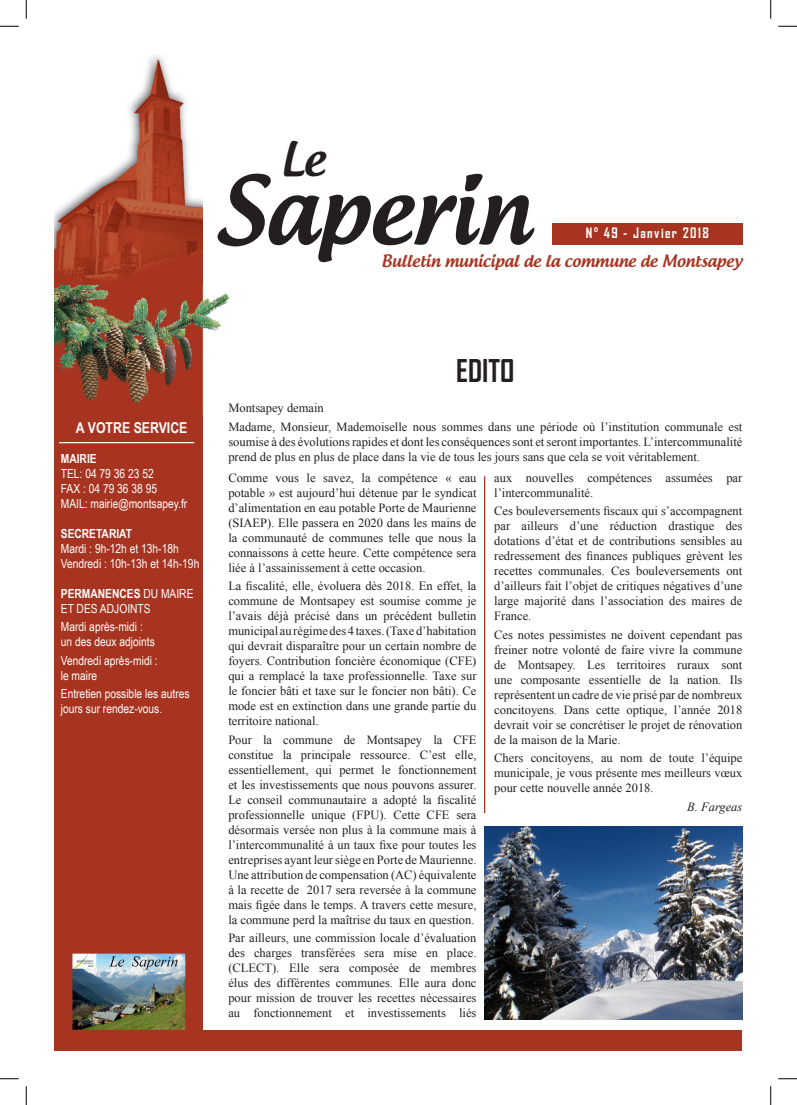
<style>
.page{position:relative;width:797px;height:1105px;background:#fff}
.page>*{position:absolute;margin:0;border:0;box-sizing:border-box;transform-origin:0 0}
.t1{font:500 90px "Androgyne";color:#231f20}
.t2{font:500 45px "Androgyne";color:#231f20}
.t3{font:700 30px "Agency FB";color:#231f20}
.t4{font:500 16.25px "Androgyne";color:#a73420}
.t5{font:700 15px "Arial Narrow";color:#fff}
.t6{font:700 13.75px "Agency FB";letter-spacing:.1em;color:#fff}
.t7{font:12.5px/15px "Times New Roman";color:#231f20;text-align:justify}
.t8{font:12.5px/15px "Arial Narrow";color:#fff}
.t9{font:700 12.5px "Arial Narrow";color:#fff}
.t10{font:italic 12.5px "Times New Roman";color:#231f20}
.s1{font-weight:700}
</style>
<div class="page">
<div style="left:55px;top:292px;width:148px;height:758px;background:#a73420"></div>
<img style="left:55px;top:55px;width:148px;height:231px">
<img style="left:54px;top:286px;width:175px;height:128px">
<div style="left:551px;top:224px;width:191px;height:21px;background:#a73420"></div>
<hr style="left:484px;top:476px;width:1px;height:337px;background:#a73420">
<hr style="left:59px;top:442px;width:135px;height:1px;background:#fff">
<div style="left:55px;top:1030px;width:687px;height:20px;background:#a73420"></div>
<img style="left:74px;top:955px;width:110px;height:73px">
<div style="left:70px;top:951px;width:118px;height:81px;border:3px solid #a73420"></div>
<img style="left:485px;top:826px;width:257px;height:193px">
<svg style="left:0;top:25px;width:19px;height:2px"></svg>
<svg style="left:778px;top:25px;width:19px;height:2px"></svg>
<svg style="left:0;top:1078px;width:19px;height:1px"></svg>
<svg style="left:778px;top:1078px;width:19px;height:1px"></svg>
<svg style="left:25px;top:0;width:2px;height:19px"></svg>
<svg style="left:25px;top:1086px;width:2px;height:19px"></svg>
<svg style="left:770px;top:0;width:1px;height:19px"></svg>
<svg style="left:770px;top:1086px;width:1px;height:19px"></svg>
<h2 class="t2" style="left:280px;top:130px;width:46px">Le</h2>
<h1 class="t1" style="left:215px;top:153px;width:316px">Saperin</h1>
<p class="t6" style="left:585px;top:225px;width:125px">N° 49 - Janvier 2018</p>
<h3 class="t4" style="left:381px;top:251px;width:362px">Bulletin municipal de la commune de Montsapey</h3>
<p class="t5" style="left:76px;top:416px;width:113px">A VOTRE SERVICE</p>
<p class="t9" style="left:61px;top:449px;width:37px">MAIRIE</p>
<p class="t8" style="left:61px;top:465px;width:128px">TEL: 04 79 36 23 52<br>FAX : 04 79 36 38 95<br>MAIL: mairie@montsapey.fr</p>
<p class="t9" style="left:61px;top:524px;width:73px">SECRETARIAT</p>
<p class="t8" style="left:61px;top:540px;width:140px">Mardi : 9h-12h et 13h-18h<br>Vendredi : 10h-13h et 14h-19h</p>
<p class="t8" style="left:61px;top:585px;width:134px"><span class="s1">PERMANENCES</span> DU MAIRE<br>ET DES ADJOINTS</p>
<p class="t8" style="left:61px;top:619px;width:96px">Mardi après-midi : un des deux adjoints</p>
<p class="t8" style="left:61px;top:652px;width:98px">Vendredi après-midi : le maire</p>
<p class="t8" style="left:61px;top:686px;width:130px">Entretien possible les autres jours sur rendez-vous.</p>
<h3 class="t3" style="left:456px;top:352px;width:60px">EDITO</h3>
<p class="t7" style="left:228px;top:399px;width:515px;line-height:18.5px">Montsapey demain<br>Madame, Monsieur, Mademoiselle nous sommes dans une période où l’institution communale est</p>
<p class="t7" style="left:228px;top:434px;width:515px">soumise à des évolutions rapides et dont les conséquences sont et seront importantes. L’intercommunalité prend de plus en plus de place dans la vie de tous les jours sans que cela se voit véritablement.</p>
<p class="t7" style="left:228px;top:470px;width:250px">Comme vous le savez, la compétence « eau potable » est aujourd’hui détenue par le syndicat d’alimentation en eau potable Porte de Maurienne (SIAEP). Elle passera en 2020 dans les mains de la communauté de communes telle que nous la connaissons à cette heure. Cette compétence sera liée à l’assainissement à cette occasion.</p>
<p class="t7" style="left:228px;top:578px;width:250px">La fiscalité, elle, évoluera dès 2018. En effet, la commune de Montsapey est soumise comme je l’avais déjà précisé dans un précédent bulletin municipal au régime des 4 taxes. (Taxe d’habitation qui devrait disparaître pour un certain nombre de foyers. Contribution foncière économique (CFE) qui a remplacé la taxe professionnelle. Taxe sur le foncier bâti et taxe sur le foncier non bâti). Ce mode est en extinction dans une grande partie du territoire national.</p>
<p class="t7" style="left:228px;top:732px;width:250px">Pour la commune de Montsapey la CFE constitue la principale ressource. C’est elle, essentiellement, qui permet le fonctionnement et les investissements que nous pouvons assurer.<br>Le conseil communautaire a adopté la fiscalité professionnelle unique (FPU). Cette CFE sera désormais versée non plus à la commune mais à l’intercommunalité à un taux fixe pour toutes les entreprises ayant leur siège en Porte de Maurienne.<br>Une attribution de compensation (AC) équivalente à la recette de 2017 sera reversée à la commune mais figée dans le temps. A travers cette mesure, la commune perd la maîtrise du taux en question.</p>
<p class="t7" style="left:228px;top:930px;width:250px">Par ailleurs, une commission locale d’évaluation des charges transférées sera mise en place. (CLECT). Elle sera composée de membres élus des différentes communes. Elle aura donc pour mission de trouver les recettes nécessaires au fonctionnement et investissements liés</p>
<p class="t7" style="left:494px;top:470px;width:250px">aux nouvelles compétences assumées par l’intercommunalité.</p>
<p class="t7" style="left:494px;top:503px;width:250px">Ces bouleversements fiscaux qui s’accompagnent par ailleurs d’une réduction drastique des dotations d’état et de contributions sensibles au redressement des finances publiques grèvent les recettes communales. Ces bouleversements ont d’ailleurs fait l’objet de critiques négatives d’une large majorité dans l’association des maires de France.</p>
<p class="t7" style="left:494px;top:627px;width:250px">Ces notes pessimistes ne doivent cependant pas freiner notre volonté de faire vivre la commune de Montsapey. Les territoires ruraux sont une composante essentielle de la nation. Ils représentent un cadre de vie prisé par de nombreux concitoyens. Dans cette optique, l’année 2018 devrait voir se concrétiser le projet de rénovation de la maison de la Marie.</p>
<p class="t7" style="left:494px;top:750px;width:250px">Chers concitoyens, au nom de toute l’équipe municipale, je vous présente mes meilleurs vœux pour cette nouvelle année 2018.</p>
<p class="t10" style="left:687px;top:798px;width:57px">B. Fargeas</p>
</div>
